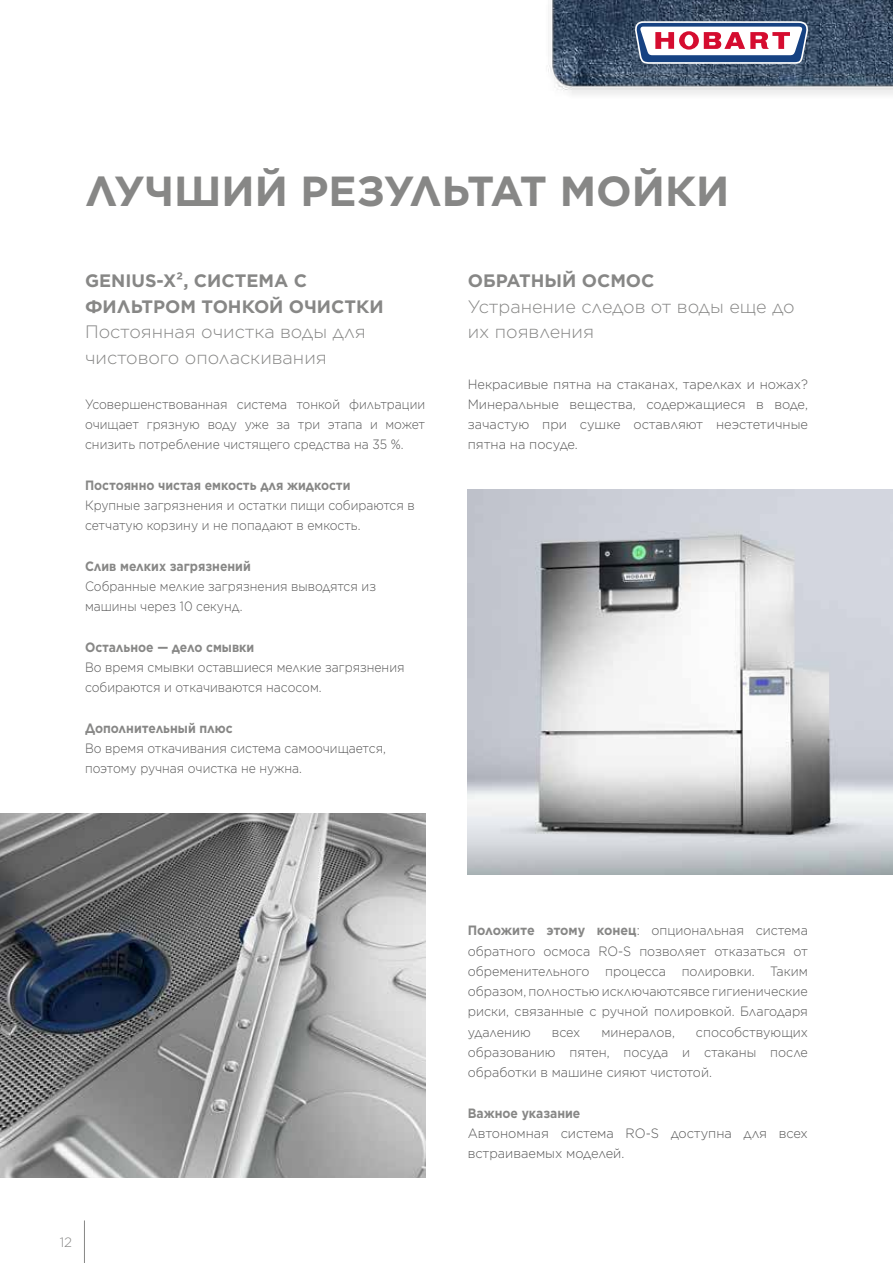
<style>
.page{position:relative;width:893px;height:1263px;background:#fff}
.page>*{position:absolute;margin:0;border:0;box-sizing:border-box;transform-origin:0 0}
.t1{font:700 42px "Gotham";color:#878786}
.t2{font:300 18px/25.5px "Gotham";color:#878786}
.t3{font:700 18px/25.5px "Gotham";color:#878786}
.t4{font:300 13.5px/20.2px "Gotham";color:#565656;scale:.9 1}
.t5{font:300 13.5px/20.2px "Gotham";color:#565656;text-align:justify;scale:.93 1}
.t6{font:300 13.5px/20.2px "Gotham";color:#565656;text-align:justify;scale:.95 1}
.t7{font:700 13.5px "Gotham";color:#878786;scale:.9 1}
.t8{font:300 13.5px "Gotham";color:#878786}
.s1{font-weight:700;color:#878786}
</style>
<div class="page">
<hr style="left:84px;top:1220px;width:1px;height:43px;background:#878786">
<img style="left:0;top:814px;width:425px;height:364px">
<img style="left:468px;top:490px;width:425px;height:384px">
<img style="left:548px;top:0;width:345px;height:95px">
<svg style="left:635px;top:21px;width:173px;height:43px"></svg>
<h1 class="t1" style="left:85px;top:164px;width:646px">ЛУЧШИЙ РЕЗУЛЬТАТ МОЙКИ</h1>
<h2 class="t3" style="left:85px;top:268px;width:300px">GENIUS-X², СИСТЕМА С<br>ФИЛЬТРОМ ТОНКОЙ ОЧИСТКИ</h2>
<h2 class="t2" style="left:85px;top:319px;width:282px">Постоянная очистка воды для чистового ополаскивания</h2>
<p class="t4" style="left:85px;top:394px;width:379px;text-align:justify">Усовершенствованная система тонкой фильтрации очищает грязную воду уже за три этапа и может снизить потребление чистящего средства на 35 %.</p>
<p class="t7" style="left:85px;top:476px;width:297px">Постоянно чистая емкость для жидкости</p>
<p class="t4" style="left:85px;top:495px;width:368px">Крупные загрязнения и остатки пищи собираются в сетчатую корзину и не попадают в емкость.</p>
<p class="t7" style="left:85px;top:557px;width:186px">Слив мелких загрязнений</p>
<p class="t4" style="left:85px;top:576px;width:325px">Собранные мелкие загрязнения выводятся из машины через 10 секунд.</p>
<p class="t7" style="left:85px;top:638px;width:190px">Остальное — дело смывки</p>
<p class="t4" style="left:85px;top:657px;width:356px">Во время смывки оставшиеся мелкие загрязнения собираются и откачиваются насосом.</p>
<p class="t7" style="left:85px;top:719px;width:166px">Дополнительный плюс</p>
<p class="t4" style="left:85px;top:738px;width:336px">Во время откачивания система самоочищается, поэтому ручная очистка не нужна.</p>
<h2 class="t3" style="left:468px;top:268px;width:188px">ОБРАТНЫЙ ОСМОС</h2>
<h2 class="t2" style="left:468px;top:293px;width:328px">Устранение следов от воды еще до их появления</h2>
<p class="t6" style="left:468px;top:373px;width:360px">Некрасивые пятна на стаканах, тарелках и ножах?<br>Минеральные вещества, содержащиеся в воде, зачастую при сушке оставляют неэстетичные пятна на посуде.</p>
<p class="t8" style="left:60px;top:1234px;width:14px">12</p>
<p class="t5" style="left:468px;top:920px;width:367px"><span class="s1">Положите этому конец</span>: опциональная система обратного осмоса RO-S позволяет отказаться от обременительного процесса полировки. Таким образом, полностью исключаютсявсе гигиенические риски, связанные с ручной полировкой. Благодаря удалению</p>
<p class="t5" style="left:468px;top:1021px;width:367px;text-indent:228px">способствующих образованию пятен, посуда и стаканы после обработки в машине сияют чистотой.</p>
<p class="t7" style="left:468px;top:1104px;width:127px">Важное указание</p>
<p class="t6" style="left:468px;top:1123px;width:360px">Автономная система RO-S доступна для всех встраиваемых моделей.</p>
<p class="t5" style="left:552px;top:1021px;width:32px">всех</p>
<p class="t5" style="left:601px;top:1021px;width:81px">минералов,</p>
</div>
